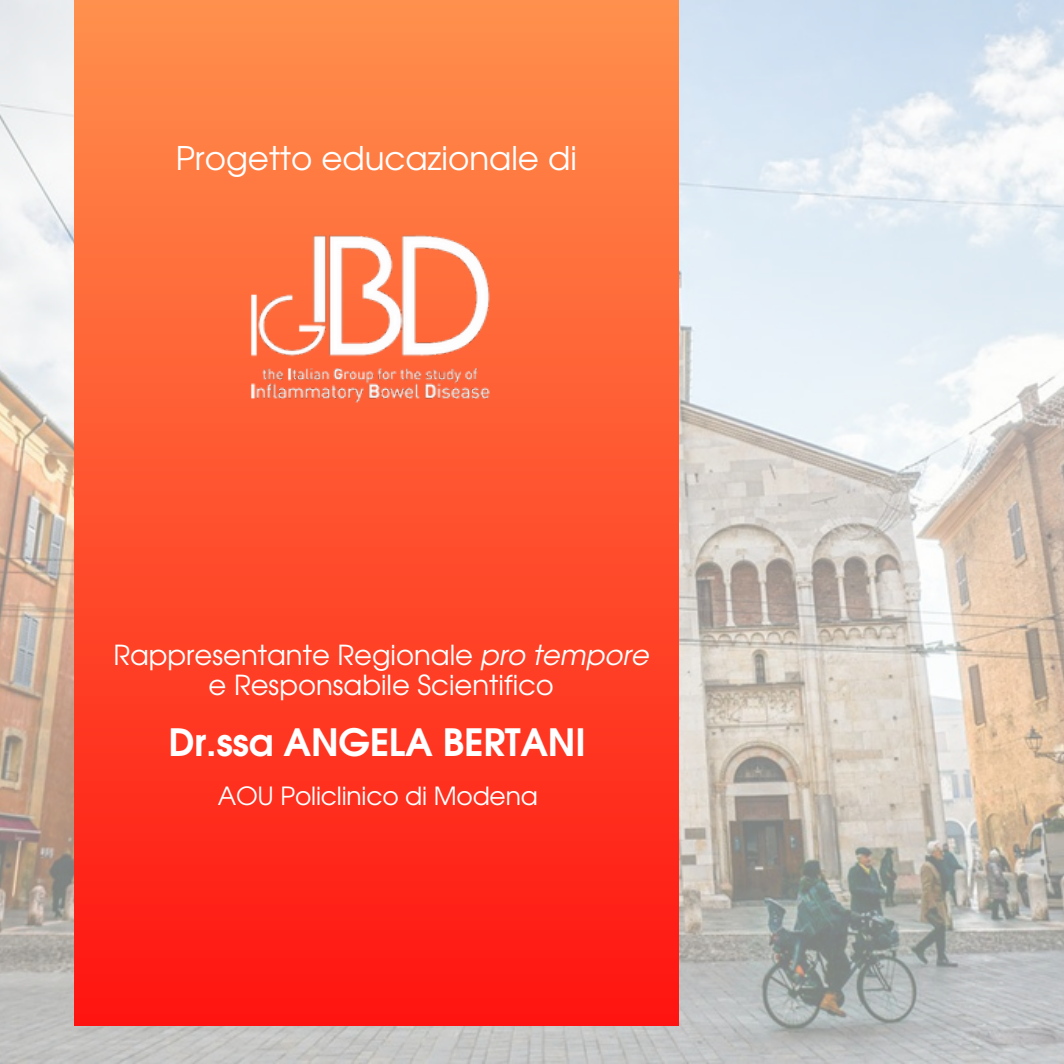
<style>
.page{position:relative;width:1064px;height:1064px;background:#fff}
.page>*{position:absolute;margin:0;border:0;box-sizing:border-box;transform-origin:0 0}
.t1{font:700 37.5px "Te X Gyre Adventor";letter-spacing:-.01em;color:#fff}
.t2{font:32.5px "Te X Gyre Adventor";color:#fff}
.t3{font:27.5px/30px "Te X Gyre Adventor";color:#fff;text-align:center}
.t4{font:25px "Te X Gyre Adventor";letter-spacing:-.01em;color:#fff}
.s1{font-style:italic}
</style>
<div class="page">
<img style="left:0;top:0;width:1063px;height:1063px">
<div style="left:74px;top:0;width:604px;height:1025px;background:linear-gradient(to bottom,#ff904d,#ff1310)"></div>
<img style="left:232px;top:194px;width:291px;height:236px">
<p class="t2" style="left:176px;top:132px;width:402px">Progetto educazionale di</p>
<p class="t3" style="left:113px;top:638px;width:537px">Rappresentante Regionale <span class="s1">pro tempore </span>e Responsabile Scientifico</p>
<h1 class="t1" style="left:168px;top:709px;width:418px">Dr.ssa ANGELA BERTANI</h1>
<p class="t4" style="left:218px;top:776px;width:321px">AOU Policlinico di Modena</p>
</div>
